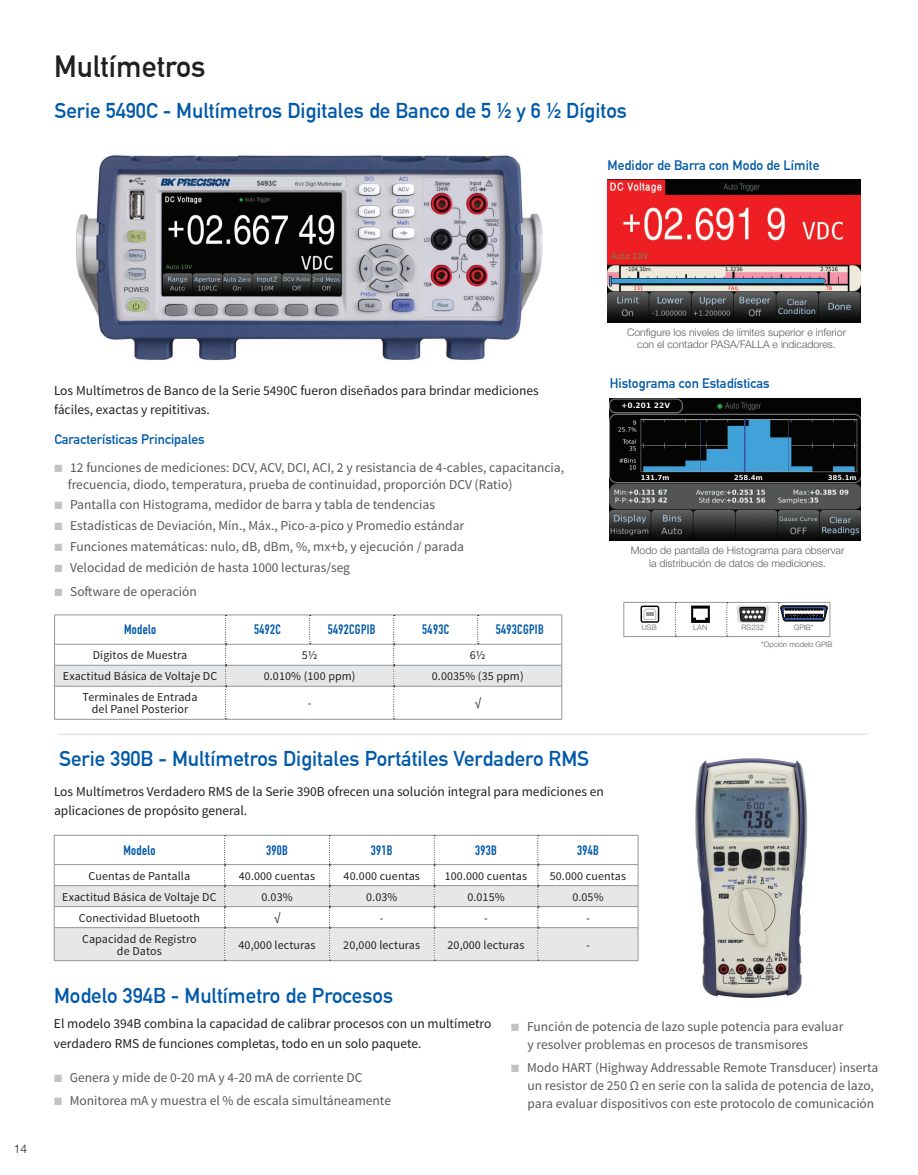
<style>
.page{position:relative;width:918px;height:1175px;background:#fff}
.page>*{position:absolute;margin:0;border:0;box-sizing:border-box;transform-origin:0 0}
.t1{font:700 30px "DIN Alternate";color:#231f20}
.t2{font:700 21px "DIN Alternate";color:#0159a9}
.t3{font:13.5px/18px "Source Sans Pro";color:#57585a}
.t4{font:13.5px/19.5px "Source Sans Pro";color:#231f20}
.t5{font:700 13.5px "DIN Alternate";color:#0159a9}
.t6{font:700 13.5px "DIN Condensed";letter-spacing:.025em;color:#0159a9}
.t7{font:12px/12px "Source Sans Pro";letter-spacing:.01em;color:#231f20;text-align:center}
.t8{font:300 12px "Helvetica Neue";color:#231f20}
.t9{font:300 10.5px/12.6px "Helvetica Neue";color:#57585a;text-align:center}
.t10{font:300 7.5px "Helvetica Neue";color:#57585a}
.s1{color:#c4c3c3}
</style>
<div class="page">
<hr style="left:54px;top:614px;width:172px;height:1px;background:#939598">
<hr style="left:226px;top:614px;width:84px;height:1px;background:#939598">
<hr style="left:310px;top:614px;width:84px;height:1px;background:#939598">
<hr style="left:394px;top:614px;width:84px;height:1px;background:#939598">
<hr style="left:478px;top:614px;width:84px;height:1px;background:#939598">
<hr style="left:54px;top:719px;width:172px;height:1px;background:#939598">
<hr style="left:226px;top:719px;width:84px;height:1px;background:#939598">
<hr style="left:310px;top:719px;width:84px;height:1px;background:#939598">
<hr style="left:394px;top:719px;width:84px;height:1px;background:#939598">
<hr style="left:478px;top:719px;width:84px;height:1px;background:#939598">
<svg style="left:54px;top:615px;width:509px;height:104px"></svg>
<hr style="left:624px;top:602px;width:51px;height:1px;background:#939598">
<hr style="left:624px;top:602px;width:1px;height:34px;background:#939598">
<hr style="left:675px;top:602px;width:52px;height:1px;background:#939598">
<hr style="left:727px;top:602px;width:51px;height:1px;background:#939598">
<hr style="left:778px;top:602px;width:52px;height:1px;background:#939598">
<hr style="left:830px;top:602px;width:1px;height:34px;background:#939598">
<hr style="left:624px;top:636px;width:51px;height:1px;background:#939598">
<hr style="left:675px;top:636px;width:52px;height:1px;background:#939598">
<hr style="left:727px;top:636px;width:51px;height:1px;background:#939598">
<hr style="left:778px;top:636px;width:52px;height:1px;background:#939598">
<svg style="left:675px;top:602px;width:1px;height:34px"></svg>
<svg style="left:726px;top:602px;width:2px;height:34px"></svg>
<svg style="left:778px;top:602px;width:50px;height:34px"></svg>
<svg style="left:644px;top:609px;width:12px;height:10px"></svg>
<div style="left:641px;top:605px;width:18px;height:17px;border:1px solid #040503;border-radius:2px"></div>
<svg style="left:691px;top:605px;width:19px;height:18px"></svg>
<svg style="left:736px;top:605px;width:33px;height:18px"></svg>
<img style="left:608px;top:179px;width:252px;height:143px">
<img style="left:610px;top:399px;width:250px;height:142px">
<img style="left:76px;top:155px;width:467px;height:206px">
<hr style="left:54px;top:960px;width:171px;height:1px;background:#939598">
<hr style="left:225px;top:960px;width:104px;height:1px;background:#939598">
<hr style="left:329px;top:960px;width:105px;height:1px;background:#939598">
<hr style="left:434px;top:960px;width:104px;height:1px;background:#939598">
<hr style="left:538px;top:960px;width:100px;height:1px;background:#939598">
<svg style="left:54px;top:835px;width:585px;height:125px"></svg>
<hr style="left:58px;top:733px;width:810px;height:2px;background:#e6e7e9">
<img style="left:695px;top:758px;width:113px;height:240px">
<h1 class="t1" style="left:54px;top:43px;width:153px">Multímetros</h1>
<h2 class="t2" style="left:54px;top:94px;width:574px">Serie 5490C - Multímetros Digitales de Banco de 5 ½ y 6 ½ Dígitos</h2>
<p class="t5" style="left:608px;top:155px;width:213px">Medidor de Barra con Modo de Límite</p>
<p class="t8" style="left:14px;top:1139px;width:15px">14</p>
<p class="t4" style="left:54px;top:380px;width:486px">Los Multímetros de Banco de la Serie 5490C fueron diseñados para brindar mediciones fáciles, exactas y repititivas.</p>
<p class="t5" style="left:54px;top:429px;width:152px">Características Principales</p>
<p class="t3" style="left:68px;top:459px;width:498px;line-height:16.5px;text-indent:-14px"><span class="s1">■</span> 12 funciones de mediciones: DCV, ACV, DCI, ACI, 2 y resistancia de 4-cables, capacitancia, frecuencia, diodo, temperatura, prueba de continuidad, proporción DCV (Ratio)</p>
<p class="t3" style="left:54px;top:496px;width:382px"><span class="s1">■</span> Pantalla con Histograma, medidor de barra y tabla de tendencias</p>
<p class="t3" style="left:54px;top:517px;width:411px"><span class="s1">■</span> Estadísticas de Deviación, Mín., Máx., Pico-a-pico y Promedio estándar</p>
<p class="t3" style="left:54px;top:538px;width:411px"><span class="s1">■</span> Funciones matemáticas: nulo, dB, dBm, %, mx+b, y ejecución / parada</p>
<p class="t3" style="left:54px;top:558px;width:297px"><span class="s1">■</span> Velocidad de medición de hasta 1000 lecturas/seg</p>
<p class="t3" style="left:54px;top:582px;width:144px"><span class="s1">■</span> Software de operación</p>
<p class="t6" style="left:124px;top:620px;width:33px">Modelo</p>
<p class="t6" style="left:254px;top:620px;width:28px">5492C</p>
<p class="t6" style="left:328px;top:620px;width:50px">5492CGPIB</p>
<p class="t6" style="left:422px;top:620px;width:28px">5493C</p>
<p class="t6" style="left:496px;top:620px;width:50px">5493CGPIB</p>
<p class="t7" style="left:93px;top:649px;width:96px">Dígitos de Muestra</p>
<p class="t7" style="left:302px;top:649px;width:17px">5½</p>
<p class="t7" style="left:470px;top:649px;width:17px">6½</p>
<p class="t7" style="left:63px;top:670px;width:156px">Exactitud Básica de Voltaje DC</p>
<p class="t7" style="left:264px;top:670px;width:93px">0.010% (100 ppm)</p>
<p class="t7" style="left:432px;top:670px;width:93px">0.0035% (35 ppm)</p>
<p class="t7" style="left:83px;top:691px;width:116px">Terminales de Entrada del Panel Posterior</p>
<p class="t7" style="left:308px;top:697px;width:5px">-</p>
<p class="t7" style="left:474px;top:697px;width:8px">√</p>
<h2 class="t2" style="left:59px;top:742px;width:532px">Serie 390B - Multímetros Digitales Portátiles Verdadero RMS</h2>
<p class="t9" style="left:627px;top:325px;width:220px">Configure los niveles de límites superior e inferior con el contador PASA/FALLA e indicadores.</p>
<p class="t5" style="left:610px;top:373px;width:161px">Histograma con Estadísticas</p>
<p class="t9" style="left:631px;top:543px;width:215px">Modo de pantalla de Histograma para observar la distribución de datos de mediciones.</p>
<p class="t10" style="left:642px;top:622px;width:16px">USB</p>
<p class="t10" style="left:693px;top:622px;width:16px">LAN</p>
<p class="t10" style="left:742px;top:622px;width:24px">RS232</p>
<p class="t10" style="left:794px;top:622px;width:21px">GPIB*</p>
<p class="t10" style="left:761px;top:638px;width:73px">*Opción modelo GPIB</p>
<p class="t4" style="left:54px;top:781px;width:551px">Los Multímetros Verdadero RMS de la Serie 390B ofrecen una solución integral para mediciones en aplicaciones de propósito general.</p>
<p class="t6" style="left:123px;top:841px;width:33px">Modelo</p>
<p class="t6" style="left:266px;top:841px;width:23px">390B</p>
<p class="t6" style="left:371px;top:841px;width:23px">391B</p>
<p class="t6" style="left:475px;top:841px;width:23px">393B</p>
<p class="t6" style="left:577px;top:841px;width:23px">394B</p>
<p class="t7" style="left:89px;top:869px;width:103px">Cuentas de Pantalla</p>
<p class="t7" style="left:239px;top:869px;width:78px">40.000 cuentas</p>
<p class="t7" style="left:344px;top:869px;width:78px">40.000 cuentas</p>
<p class="t7" style="left:445px;top:869px;width:84px">100.000 cuentas</p>
<p class="t7" style="left:550px;top:869px;width:78px">50.000 cuentas</p>
<p class="t7" style="left:62px;top:890px;width:156px">Exactitud Básica de Voltaje DC</p>
<p class="t7" style="left:261px;top:890px;width:33px">0.03%</p>
<p class="t7" style="left:366px;top:890px;width:33px">0.03%</p>
<p class="t7" style="left:467px;top:890px;width:39px">0.015%</p>
<p class="t7" style="left:572px;top:890px;width:33px">0.05%</p>
<p class="t7" style="left:79px;top:911px;width:123px">Conectividad Bluetooth</p>
<p class="t7" style="left:274px;top:911px;width:8px">√</p>
<p class="t7" style="left:380px;top:911px;width:5px">-</p>
<p class="t7" style="left:484px;top:911px;width:5px">-</p>
<p class="t7" style="left:586px;top:911px;width:5px">-</p>
<p class="t7" style="left:82px;top:932px;width:116px">Capacidad de Registro de Datos</p>
<p class="t7" style="left:239px;top:938px;width:78px">40,000 lecturas</p>
<p class="t7" style="left:343px;top:938px;width:78px">20,000 lecturas</p>
<p class="t7" style="left:448px;top:938px;width:78px">20,000 lecturas</p>
<p class="t7" style="left:586px;top:938px;width:5px">-</p>
<h2 class="t2" style="left:54px;top:979px;width:341px">Modelo 394B - Multímetro de Procesos</h2>
<p class="t4" style="left:54px;top:1014px;width:439px">El modelo 394B combina la capacidad de calibrar procesos con un multímetro verdadero RMS de funciones completas, todo en un solo paquete.</p>
<p class="t3" style="left:54px;top:1069px;width:310px"><span class="s1">■</span> Genera y mide de 0-20 mA y 4-20 mA de corriente DC</p>
<p class="t3" style="left:54px;top:1091px;width:339px"><span class="s1">■</span> Monitorea mA y muestra el % de escala simultáneamente</p>
<p class="t3" style="left:528px;top:1018px;width:318px;text-indent:-16px"><span class="s1">■</span> Función de potencia de lazo suple potencia para evaluar y resolver problemas en procesos de transmisores</p>
<p class="t3" style="left:528px;top:1058px;width:352px;text-indent:-16px"><span class="s1">■</span> Modo HART (Highway Addressable Remote Transducer) inserta un resistor de 250 Ω en serie con la salida de potencia de lazo, para evaluar dispositivos con este protocolo de comunicación</p>
</div>
